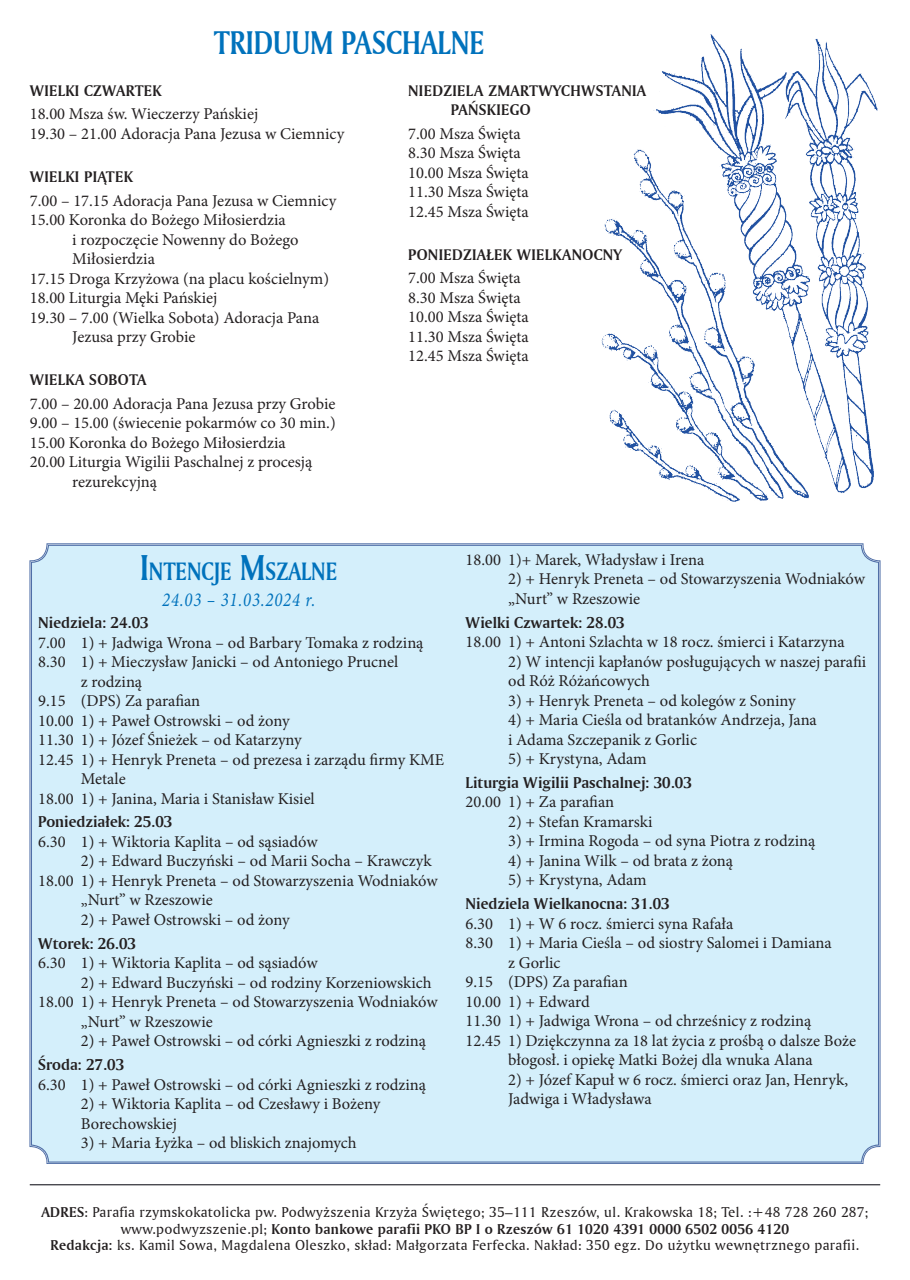
<style>
.page{position:relative;width:910px;height:1280px;background:#fff}
.page>*{position:absolute;margin:0;border:0;box-sizing:border-box;transform-origin:0 0}
.Tytul{font:34.65px "Amerigo L2 Bold A";color:#0072bc;scale:.85 1}
.Tytul-2{font:26.55px "Amerigo L2 Bold A";color:#0072bc;scale:.85 1}
.Tytul-3{font:italic 19.8px "Minion Pro";letter-spacing:.05em;color:#0072bc;scale:.85 1}
.INTENCJE{font:16.5px/19.5px "Minion Pro";color:#231f20}
.Intencja_dien{font:16.5px "Amerigo L2 Bold A";color:#231f20}
.Intencja_dien-2{font:16.2px/19.2px "Amerigo L2 Bold A";letter-spacing:.02em;color:#231f20}
.tekst{font:15px/16.5px "Amerigo L2 Roman A";letter-spacing:.02em;color:#231f20;text-align:center}
.s1{font-size:37.95px}
.s2{font-family:"Amerigo L2 Bold A"}
</style>
<div class="page">
<img style="left:601px;top:34px;width:277px;height:468px">
<hr style="left:30px;top:1184px;width:850px;height:1px;background:#00000a">
<div style="left:30px;top:543px;width:850px;height:621px;background:#d4effb"></div>
<p class="Tytul" style="left:214px;top:21px;width:169px">TRIDUUM PASC</p>
<p class="Tytul" style="left:402px;top:21px;width:42px">HALNE</p>
<p class="Intencja_dien-2" style="left:30px;top:80px;width:133px">WIELKI CZWARTEK</p>
<p class="INTENCJE" style="left:30px;top:104px;width:230px">18.00 Msza św. Wieczerzy Pańskiej</p>
<p class="INTENCJE" style="left:30px;top:124px;width:316px">19.30 – 21.00 Adoracja Pana Jezusa w Ciemnicy</p>
<p class="Intencja_dien-2" style="left:30px;top:167px;width:105px">WIELKI PIĄTEK</p>
<p class="INTENCJE" style="left:30px;top:191px;width:308px">7.00 – 17.15 Adoracja Pana Jezusa w Ciemnicy</p>
<p class="INTENCJE" style="left:72px;top:210px;width:228px;text-indent:-43px">15.00 Koronka do Bożego Miłosierdzia<br>i rozpoczęcie Nowenny do Bożego<br>Miłosierdzia</p>
<p class="INTENCJE" style="left:30px;top:269px;width:301px">17.15 Droga Krzyżowa (na placu kościelnym)</p>
<p class="INTENCJE" style="left:30px;top:288px;width:189px">18.00 Liturgia Męki Pańskiej</p>
<p class="INTENCJE" style="left:72px;top:308px;width:249px;text-indent:-43px">19.30 – 7.00 (Wielka Sobota) Adoracja Pana<br>Jezusa przy Grobie</p>
<p class="Intencja_dien-2" style="left:30px;top:370px;width:118px">WIELKA SOBOTA</p>
<p class="INTENCJE" style="left:30px;top:394px;width:307px">7.00 – 20.00 Adoracja Pana Jezusa przy Grobie</p>
<p class="INTENCJE" style="left:30px;top:413px;width:308px">9.00 – 15.00 (świecenie pokarmów co 30 min.)</p>
<p class="INTENCJE" style="left:30px;top:433px;width:258px">15.00 Koronka do Bożego Miłosierdzia</p>
<p class="INTENCJE" style="left:72px;top:452px;width:242px;text-indent:-43px">20.00 Liturgia Wigilii Paschalnej z procesją rezurekcyjną</p>
<p class="Intencja_dien-2" style="left:451px;top:80px;width:197px;text-indent:-43px">NIEDZIELA ZMARTWYCHWSTANIA<br>PAŃSKIEGO</p>
<p class="INTENCJE" style="left:408px;top:124px;width:114px">7.00 Msza Święta</p>
<p class="INTENCJE" style="left:408px;top:143px;width:114px">8.30 Msza Święta</p>
<p class="INTENCJE" style="left:408px;top:163px;width:122px">10.00 Msza Święta</p>
<p class="INTENCJE" style="left:408px;top:182px;width:122px">11.30 Msza Święta</p>
<p class="INTENCJE" style="left:408px;top:202px;width:122px">12.45 Msza Święta</p>
<p class="Intencja_dien-2" style="left:408px;top:244px;width:215px">PONIEDZIAŁEK WIELKANOCNY</p>
<p class="INTENCJE" style="left:408px;top:268px;width:114px">7.00 Msza Święta</p>
<p class="INTENCJE" style="left:408px;top:288px;width:114px">8.30 Msza Święta</p>
<p class="INTENCJE" style="left:408px;top:307px;width:122px">10.00 Msza Święta</p>
<p class="INTENCJE" style="left:408px;top:327px;width:122px">11.30 Msza Święta</p>
<p class="INTENCJE" style="left:408px;top:346px;width:122px">12.45 Msza Święta</p>
<p class="Tytul-2" style="left:140px;top:555px;width:233px"><span class="s1">I</span>NTENCJE <span class="s1">M</span>SZALNE</p>
<p class="Tytul-3" style="left:162px;top:586px;width:182px">24.03 – 31.03.2024 r.</p>
<p class="Intencja_dien" style="left:38px;top:613px;width:112px">Niedziela: 24.03</p>
<p class="INTENCJE" style="left:38px;top:633px;width:387px">7.00 1) + Jadwiga Wrona – od Barbary Tomaka z rodziną</p>
<p class="INTENCJE" style="left:81px;top:652px;width:319px;text-indent:-43px">8.30 1) + Mieczysław Janicki – od Antoniego Prucnel z rodziną</p>
<p class="INTENCJE" style="left:38px;top:691px;width:164px">9.15 (DPS) Za parafian</p>
<p class="INTENCJE" style="left:38px;top:711px;width:253px">10.00 1) + Paweł Ostrowski – od żony</p>
<p class="INTENCJE" style="left:38px;top:730px;width:265px">11.30 1) + Józef Śnieżek – od Katarzyny</p>
<p class="INTENCJE" style="left:81px;top:750px;width:365px;text-indent:-43px">12.45 1) + Henryk Preneta – od prezesa i zarządu firmy KME<br>Metale</p>
<p class="INTENCJE" style="left:38px;top:789px;width:278px">18.00 1) + Janina, Maria i Stanisław Kisiel</p>
<p class="Intencja_dien" style="left:38px;top:812px;width:136px">Poniedziałek: 25.03</p>
<p class="INTENCJE" style="left:38px;top:832px;width:281px">6.30 1) + Wiktoria Kaplita – od sąsiadów</p>
<p class="INTENCJE" style="left:81px;top:851px;width:352px">2) + Edward Buczyński – od Marii Socha – Krawczyk</p>
<p class="INTENCJE" style="left:81px;top:871px;width:358px;text-indent:-43px">18.00 1) + Henryk Preneta – od Stowarzyszenia Wodniaków „Nurt” w Rzeszowie</p>
<p class="INTENCJE" style="left:81px;top:910px;width:210px">2) + Paweł Ostrowski – od żony</p>
<p class="Intencja_dien" style="left:38px;top:933px;width:99px">Wtorek: 26.03</p>
<p class="INTENCJE" style="left:38px;top:953px;width:281px">6.30 1) + Wiktoria Kaplita – od sąsiadów</p>
<p class="INTENCJE" style="left:81px;top:973px;width:352px">2) + Edward Buczyński – od rodziny Korzeniowskich</p>
<p class="INTENCJE" style="left:81px;top:992px;width:358px;text-indent:-43px">18.00 1) + Henryk Preneta – od Stowarzyszenia Wodniaków „Nurt” w Rzeszowie</p>
<p class="INTENCJE" style="left:81px;top:1031px;width:347px">2) + Paweł Ostrowski – od córki Agnieszki z rodziną</p>
<p class="Intencja_dien" style="left:38px;top:1054px;width:87px">Środa: 27.03</p>
<p class="INTENCJE" style="left:38px;top:1074px;width:389px">6.30 1) + Paweł Ostrowski – od córki Agnieszki z rodziną</p>
<p class="INTENCJE" style="left:81px;top:1094px;width:301px">2) + Wiktoria Kaplita – od Czesławy i Bożeny<br>Borechowskiej</p>
<p class="INTENCJE" style="left:81px;top:1133px;width:277px">3) + Maria Łyżka – od bliskich znajomych</p>
<p class="INTENCJE" style="left:466px;top:550px;width:240px">18.00 1)+ Marek, Władysław i Irena</p>
<p class="INTENCJE" style="left:508px;top:569px;width:358px">2) + Henryk Preneta – od Stowarzyszenia Wodniaków „Nurt” w Rzeszowie</p>
<p class="Intencja_dien" style="left:466px;top:612px;width:160px">Wielki Czwartek: 28.03</p>
<p class="INTENCJE" style="left:466px;top:632px;width:381px">18.00 1) + Antoni Szlachta w 18 rocz. śmierci i Katarzyna</p>
<p class="INTENCJE" style="left:508px;top:652px;width:360px">2) W intencji kapłanów posługujących w naszej parafii od Róż Różańcowych</p>
<p class="INTENCJE" style="left:508px;top:691px;width:289px">3) + Henryk Preneta – od kolegów z Soniny</p>
<p class="INTENCJE" style="left:508px;top:710px;width:310px">4) + Maria Cieśla od bratanków Andrzeja, Jana i Adama Szczepanik z Gorlic</p>
<p class="INTENCJE" style="left:508px;top:749px;width:140px">5) + Krystyna, Adam</p>
<p class="Intencja_dien" style="left:466px;top:772px;width:228px">Liturgia Wigilii Paschalnej: 30.03</p>
<p class="INTENCJE" style="left:466px;top:792px;width:150px">20.00 1) + Za parafian</p>
<p class="INTENCJE" style="left:508px;top:812px;width:146px">2) + Stefan Kramarski</p>
<p class="INTENCJE" style="left:508px;top:831px;width:309px">3) + Irmina Rogoda – od syna Piotra z rodziną</p>
<p class="INTENCJE" style="left:508px;top:851px;width:226px">4) + Janina Wilk – od brata z żoną</p>
<p class="INTENCJE" style="left:508px;top:870px;width:140px">5) + Krystyna, Adam</p>
<p class="Intencja_dien" style="left:466px;top:894px;width:205px">Niedziela Wielkanocna: 31.03</p>
<p class="INTENCJE" style="left:466px;top:914px;width:269px">6.30 1) + W 6 rocz. śmierci syna Rafała</p>
<p class="INTENCJE" style="left:508px;top:933px;width:325px;text-indent:-43px">8.30 1) + Maria Cieśla – od siostry Salomei i Damiana z Gorlic</p>
<p class="INTENCJE" style="left:466px;top:972px;width:164px">9.15 (DPS) Za parafian</p>
<p class="INTENCJE" style="left:466px;top:992px;width:126px">10.00 1) + Edward</p>
<p class="INTENCJE" style="left:466px;top:1011px;width:347px">11.30 1) + Jadwiga Wrona – od chrześnicy z rodziną</p>
<p class="INTENCJE" style="left:466px;top:1031px;width:392px;text-align:center">12.45 1) Dziękczynna za 18 lat życia z prośbą o dalsze Boże błogosł. i opiekę Matki Bożej dla wnuka Alana</p>
<p class="INTENCJE" style="left:508px;top:1070px;width:341px">2) + Józef Kapuł w 6 rocz. śmierci oraz Jan, Henryk,<br>Jadwiga i Władysława</p>
<p class="tekst" style="left:41px;top:1204px;width:829px"><span class="s2">ADRES</span>: Parafia rzymskokatolicka pw. Podwyższenia Krzyża Świętego; 35–111 Rzeszów, ul. Krakowska 18; Tel. :+48 728 260 287; www.podwyzszenie.pl; <span class="s2">Konto bankowe parafii PKO BP I o Rzeszów 61 1020 4391 0000 6502 0056 4120</span></p>
<p class="tekst" style="left:51px;top:1237px;width:810px"><span class="s2">Redakcja:</span> ks. Kamil Sowa, Magdalena Oleszko, skład: Małgorzata Ferfecka. Nakład: 350 egz. Do użytku wewnętrznego parafii.</p>
</div>
